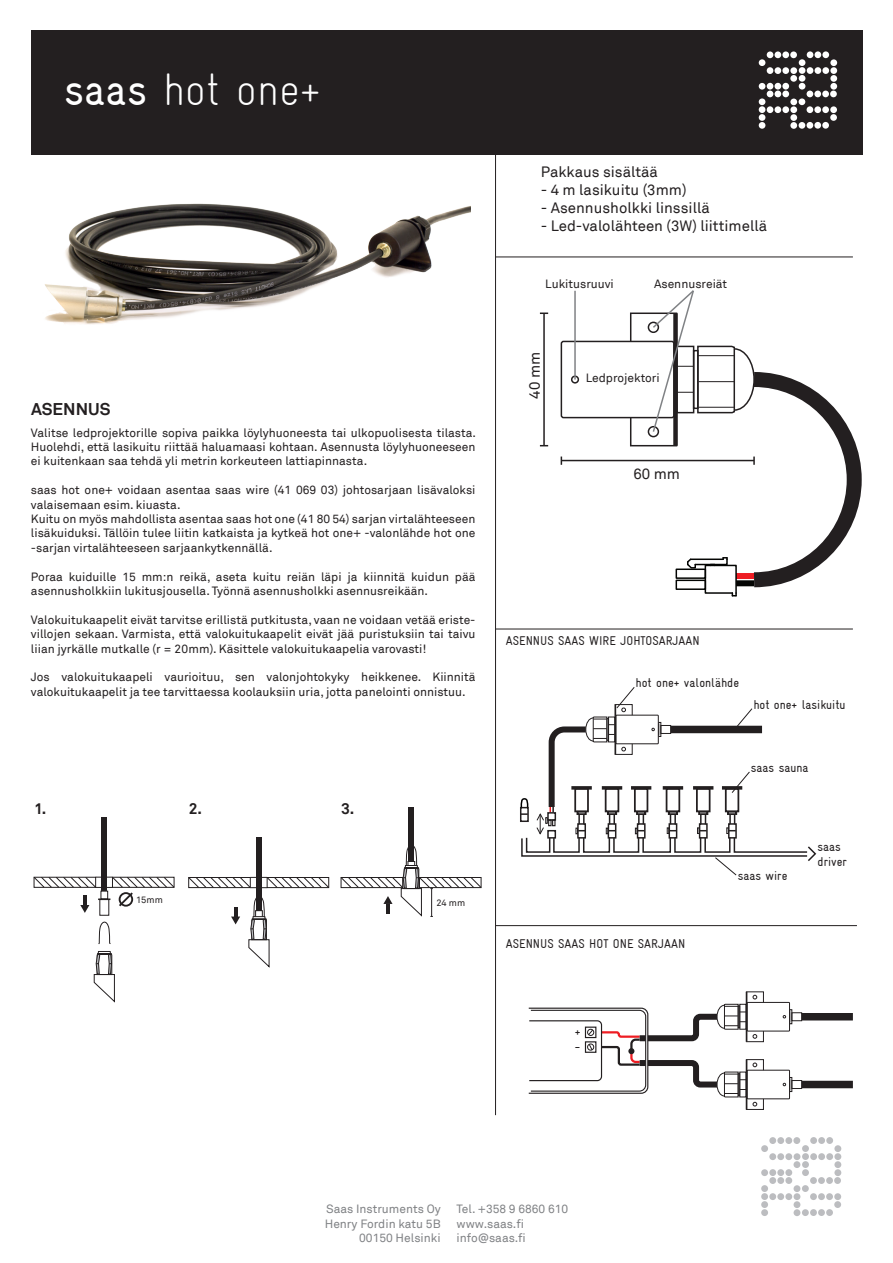
<style>
.page{position:relative;width:893px;height:1263px;background:#fff}
.page>*{position:absolute;margin:0;border:0;box-sizing:border-box;transform-origin:0 0}
.t1{font:300 condensed 45px "Gravur";color:#fff}
.t2{font:700 16.95px "Akkurat";color:#231f20}
.t3{font:700 15.6px "Akkurat";color:#231f20}
.t4{font:15px "Akkurat";color:#231f20}
.t5{font:condensed 12.75px/15.3px "Gravur";color:#231f20}
.t6{font:12px/14.4px "Akkurat";color:#231f20}
.t7{font:12px/14.4px "Akkurat";color:#808285;text-align:right}
.t8{font:9.3px "Akkurat";color:#231f20}
.s1{font-weight:400}
</style>
<div class="page">
<div style="left:256px;top:837px;width:6px;height:74px;background:#231f20"></div>
<img style="left:31px;top:154px;width:439px;height:171px">
<div style="left:561px;top:341px;width:114px;height:77px;border:2px solid #231f20;border-radius:2px"></div>
<div style="left:571px;top:375px;width:8px;height:9px;border:2px solid #231f20;border-radius:50%"></div>
<hr style="left:561px;top:460px;width:193px;height:1px;background:#231f20">
<hr style="left:543px;top:313px;width:2px;height:133px;background:#231f20">
<svg style="left:540px;top:312px;width:8px;height:2px"></svg>
<hr style="left:574px;top:291px;width:2px;height:88px;background:#808285">
<div style="left:98px;top:951px;width:13px;height:4px;border:1px solid #231f20"></div>
<svg style="left:93px;top:953px;width:22px;height:50px"></svg>
<svg style="left:98px;top:921px;width:13px;height:23px"></svg>
<div style="left:99px;top:899px;width:10px;height:17px;border:1px solid #231f20"></div>
<div style="left:102px;top:818px;width:5px;height:73px;background:#231f20"></div>
<svg style="left:33px;top:876px;width:142px;height:37px"></svg>
<svg style="left:248px;top:897px;width:22px;height:71px"></svg>
<svg style="left:188px;top:876px;width:142px;height:13px"></svg>
<svg style="left:231px;top:907px;width:9px;height:17px"></svg>
<div style="left:409px;top:807px;width:5px;height:54px;background:#231f20"></div>
<svg style="left:340px;top:844px;width:142px;height:73px"></svg>
<svg style="left:629px;top:290px;width:233px;height:306px"></svg>
<div style="left:736px;top:580px;width:18px;height:6px;background:#040503"></div>
<svg style="left:520px;top:687px;width:297px;height:188px"></svg>
<div style="left:802px;top:1013px;width:51px;height:7px;background:#231f20"></div>
<div style="left:789px;top:1009px;width:3px;height:15px;border:1px solid #231f20"></div>
<div style="left:791px;top:1012px;width:11px;height:9px;border:1px solid #231f20"></div>
<div style="left:747px;top:1002px;width:43px;height:29px;border:1px solid #231f20"></div>
<div style="left:802px;top:1081px;width:51px;height:7px;background:#231f20"></div>
<div style="left:789px;top:1077px;width:3px;height:15px;border:1px solid #231f20"></div>
<div style="left:791px;top:1080px;width:11px;height:9px;border:1px solid #231f20"></div>
<div style="left:747px;top:1070px;width:43px;height:29px;border:1px solid #231f20"></div>
<svg style="left:528px;top:991px;width:236px;height:119px"></svg>
<hr style="left:495px;top:138px;width:1px;height:977px;background:#231f20">
<hr style="left:495px;top:925px;width:362px;height:1px;background:#231f20">
<hr style="left:495px;top:629px;width:358px;height:1px;background:#231f20">
<hr style="left:495px;top:257px;width:358px;height:1px;background:#231f20">
<div style="left:31px;top:30px;width:831px;height:124px;background:#231f20"></div>
<svg style="left:761px;top:1137px;width:80px;height:79px"></svg>
<svg style="left:759px;top:51px;width:78px;height:78px"></svg>
<h1 class="t1" style="left:64px;top:64px;width:258px"><span class="s1">saas</span> hot one+</h1>
<h2 class="t2" style="left:31px;top:398px;width:81px">ASENNUS</h2>
<p class="t6" style="left:31px;top:425px;width:447px;text-align:justify">Valitse ledprojektorille sopiva paikka löylyhuoneesta tai ulkopuolisesta tilasta.<br>Huolehdi, että lasikuitu riittää haluamaasi kohtaan. Asennusta löylyhuoneeseen ei kuitenkaan saa tehdä yli metrin korkeuteen lattiapinnasta.</p>
<p class="t6" style="left:31px;top:483px;width:446px">saas hot one+ voidaan asentaa saas wire (41 069 03) johtosarjaan lisävaloksi valaisemaan esim. kiuasta.<br>Kuitu on myös mahdollista asentaa saas hot one (41 80 54) sarjan virtalähteeseen lisäkuiduksi. Tällöin tulee liitin katkaista ja kytkeä hot one+ -valonlähde hot one -sarjan virtalähteeseen sarjaankytkennällä.</p>
<p class="t6" style="left:31px;top:569px;width:446px">Poraa kuiduille 15 mm:n reikä, aseta kuitu reiän läpi ja kiinnitä kuidun pää asennusholkkiin lukitusjousella. Työnnä asennusholkki asennusreikään.</p>
<p class="t6" style="left:31px;top:613px;width:446px;text-align:justify">Valokuitukaapelit eivät tarvitse erillistä putkitusta, vaan ne voidaan vetää eriste&shy;villojen sekaan. Varmista, että valokuitukaapelit eivät jää puristuksiin tai taivu liian jyrkälle mutkalle (r = 20mm). Käsittele valokuitukaapelia varovasti!</p>
<p class="t6" style="left:31px;top:670px;width:446px">Jos valokuitukaapeli vaurioituu, sen valonjohtokyky heikkenee. Kiinnitä valokuitukaapelit ja tee tarvittaessa koolauksiin uria, jotta panelointi onnistuu.</p>
<h3 class="t3" style="left:34px;top:799px;width:14px">1.</h3>
<h3 class="t3" style="left:189px;top:799px;width:15px">2.</h3>
<h3 class="t3" style="left:341px;top:799px;width:15px">3.</h3>
<p class="t8" style="left:136px;top:894px;width:28px">15mm</p>
<p class="t8" style="left:436px;top:897px;width:30px">24 mm</p>
<p class="t4" style="left:541px;top:163px;width:119px">Pakkaus sisältää</p>
<p class="t4" style="left:541px;top:181px;width:147px">- 4 m lasikuitu (3mm)</p>
<p class="t4" style="left:541px;top:199px;width:171px">- Asennusholkki linssillä</p>
<p class="t4" style="left:541px;top:217px;width:228px">- Led-valolähteen (3W) liittimellä</p>
<p class="t6" style="left:545px;top:277px;width:70px">Lukitusruuvi</p>
<p class="t6" style="left:654px;top:277px;width:75px">Asennusreiät</p>
<p class="t4" style="left:526px;top:399px;width:48px;rotate:-90deg">40 mm</p>
<p class="t6" style="left:586px;top:371px;width:75px">Ledprojektori</p>
<p class="t4" style="left:633px;top:465px;width:48px">60 mm</p>
<p class="t5" style="left:506px;top:633px;width:195px">ASENNUS SAAS WIRE JOHTOSARJAAN</p>
<p class="t5" style="left:636px;top:675px;width:105px">hot one+ valonlähde</p>
<p class="t5" style="left:753px;top:697px;width:94px">hot one+ lasikuitu</p>
<p class="t5" style="left:751px;top:760px;width:59px">saas sauna</p>
<p class="t5" style="left:817px;top:839px;width:31px">saas driver</p>
<p class="t5" style="left:506px;top:936px;width:181px">ASENNUS SAAS HOT ONE SARJAAN</p>
<p class="t5" style="left:738px;top:868px;width:51px">saas wire</p>
<p class="t5" style="left:575px;top:1025px;width:7px;line-height:14.2px">+ -</p>
<p class="t7" style="left:325px;top:1202px;width:117px">Saas Instruments Oy<br>Henry Fordin katu 5B<br>00150 Helsinki</p>
<p class="t7" style="left:456px;top:1202px;width:113px;text-align:left">Tel. +358 9 6860 610 www.saas.fi info@saas.fi</p>
</div>
